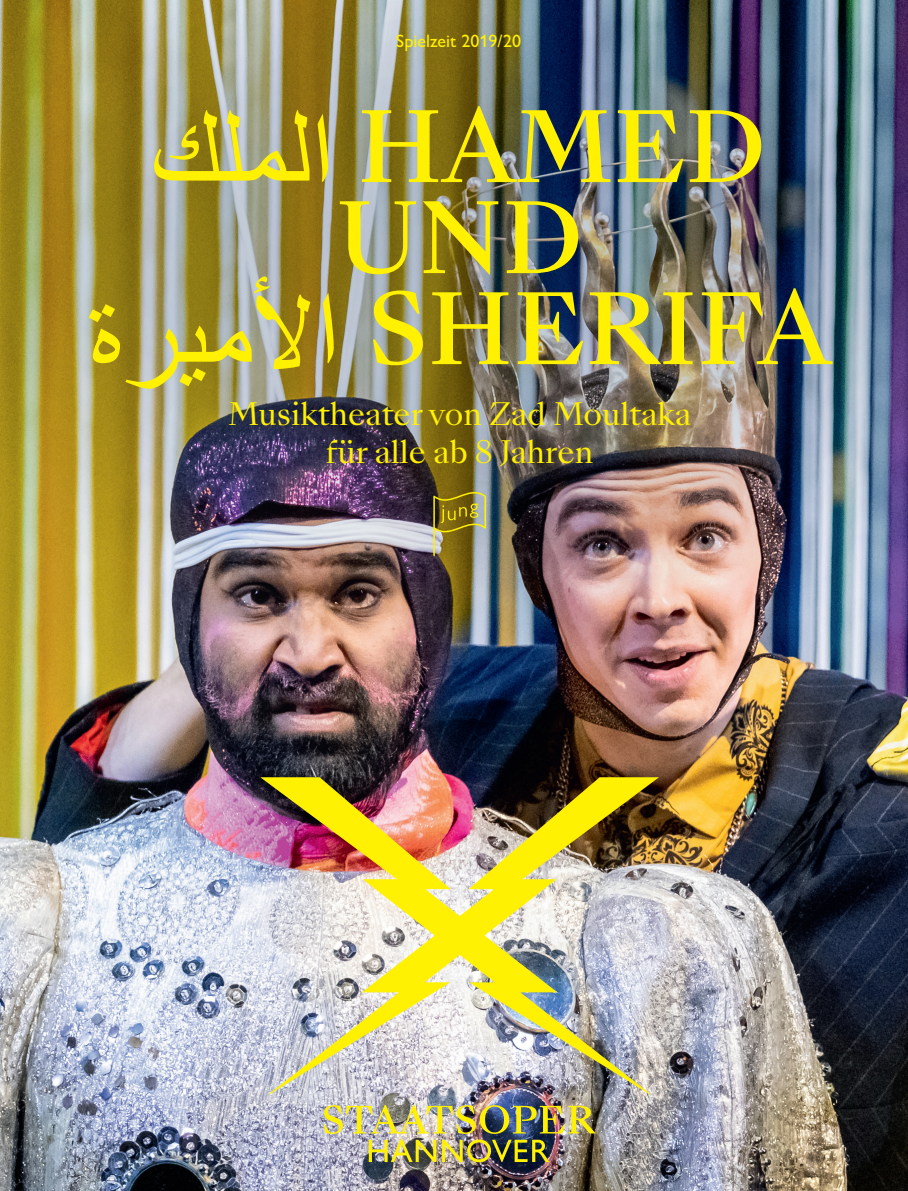
<style>
.page{position:relative;width:908px;height:1191px;background:#fff}
.page>*{position:absolute;margin:0;border:0;box-sizing:border-box;transform-origin:0 0}
.t1{font:500 94.8px "Sang Bleu Kingdom";letter-spacing:-.005em;color:#fff101}
.t2{font:30px/38px "Sang Bleu Kingdom";color:#fff101;text-align:center}
.t3{font:500 18px "Gill Sans Nova";color:#fff101}
</style>
<div class="page">
<img style="left:0;top:0;width:907px;height:1191px">
<svg style="left:154px;top:110px;width:174px;height:72px;background:#b9af48"></svg>
<svg style="left:89px;top:276px;width:244px;height:113px;background:#aea34f"></svg>
<svg style="left:433px;top:489px;width:52px;height:67px;background:#8f8239"></svg>
<img style="left:260px;top:777px;width:398px;height:317px">
<img style="left:323px;top:1105px;width:272px;height:57px">
<p class="t3" style="left:395px;top:30px;width:127px">Spielzeit 2019/20</p>
<h1 class="t1" style="left:357px;top:81px;width:409px">HAMED</h1>
<h1 class="t1" style="left:337px;top:172px;width:247px">UND</h1>
<h1 class="t1" style="left:367px;top:263px;width:464px">SHERIFA</h1>
<p class="t2" style="left:228px;top:396px;width:464px">Musiktheater von Zad Moultaka für alle ab 8 Jahren</p>
</div>
